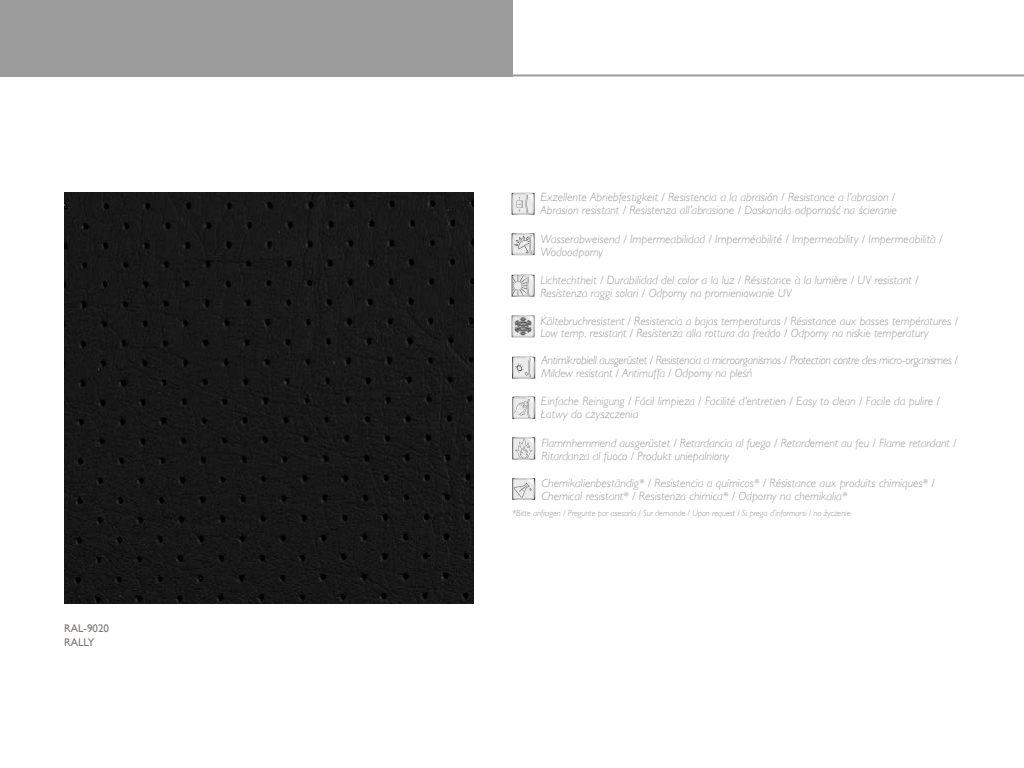
<style>
.page{position:relative;width:1024px;height:768px;background:#fff}
.page>*{position:absolute;margin:0;border:0;box-sizing:border-box;transform-origin:0 0}
.t1{font:italic 300 12px/13px "Gill Sans";letter-spacing:-.005em;color:#9d9d9c}
.t2{font:italic 300 12px/13px "Gill Sans";letter-spacing:-.03em;color:#9d9d9c}
.t3{font:11px/13.2px "Gill Sans";color:#7c7873}
.t4{font:italic 300 9px "Gill Sans";letter-spacing:-.01em;color:#9d9d9c}
</style>
<div class="page">
<hr style="left:0;top:74px;width:1024px;height:2px;background:#9b9b9b">
<div style="left:64px;top:193px;width:409px;height:411px;background:#181818"></div>
<div style="left:0;top:0;width:512px;height:76px;background:#9b9b9b"></div>
<svg style="left:512px;top:193px;width:23px;height:22px"></svg>
<svg style="left:512px;top:233px;width:23px;height:22px"></svg>
<svg style="left:512px;top:275px;width:23px;height:22px"></svg>
<svg style="left:512px;top:397px;width:23px;height:22px"></svg>
<svg style="left:512px;top:437px;width:23px;height:22px"></svg>
<svg style="left:512px;top:357px;width:23px;height:22px"></svg>
<svg style="left:512px;top:478px;width:23px;height:22px"></svg>
<img style="left:512px;top:315px;width:23px;height:22px">
<p class="t3" style="left:64px;top:622px;width:47px">RAL-9020<br>RALLY</p>
<p class="t1" style="left:540px;top:191px;width:358px">Exzellente Abriebfestigkeit / Resistencia a la abrasión / Resistance a l’abrasion /<br>Abrasion resistant / Resistenza all’abrasione / Doskonała odporność na ścieranie</p>
<p class="t1" style="left:540px;top:232px;width:404px">Wasserabweisend / Impermeabilidad / Imperméabilité / Impermeability / Impermeabilità /<br>Wodoodporny</p>
<p class="t1" style="left:540px;top:274px;width:380px">Lichtechtheit / Durabilidad del color a la luz / Résistance à la lumière / UV resistant /<br>Resistenza raggi solari / Odporny na promieniowanie UV</p>
<p class="t1" style="left:540px;top:314px;width:419px">Kältebruchresistent / Resistencia a bajas temperaturas / Résistance aux basses températures /<br>Low temp. resistant / Resistenza alla rottura da freddo / Odporny na niskie temperatury</p>
<p class="t2" style="left:541px;top:354px;width:418px">Antimikrobiell ausgerüstet / Resistencia a microorganismos / Protection contre des micro-organismes /<br>Mildew resistant / Antimuffa / Odporny na pleśń</p>
<p class="t1" style="left:541px;top:395px;width:400px">Einfache Reinigung / Fácil limpieza / Facilité d’entretien / Easy to clean / Facile da pulire /<br>Łatwy do czyszczenia</p>
<p class="t1" style="left:541px;top:437px;width:417px">Flammhemmend ausgerüstet / Retardancia al fuego / Retardement au feu / Flame retardant /<br>Ritardanza al fuoco / Produkt uniepalniony</p>
<p class="t1" style="left:541px;top:477px;width:395px">Chemikalienbeständig* / Resistencia a químicos* / Résistance aux produits chimiques* /<br>Chemical resistant* / Resistenza chimica* / Odporny na chemikalia*</p>
<p class="t4" style="left:512px;top:508px;width:340px">*Bitte anfragen / Pregunte por asesoría / Sur demande / Upon request / Si prega d’informarsi / na życzenie</p>
</div>
